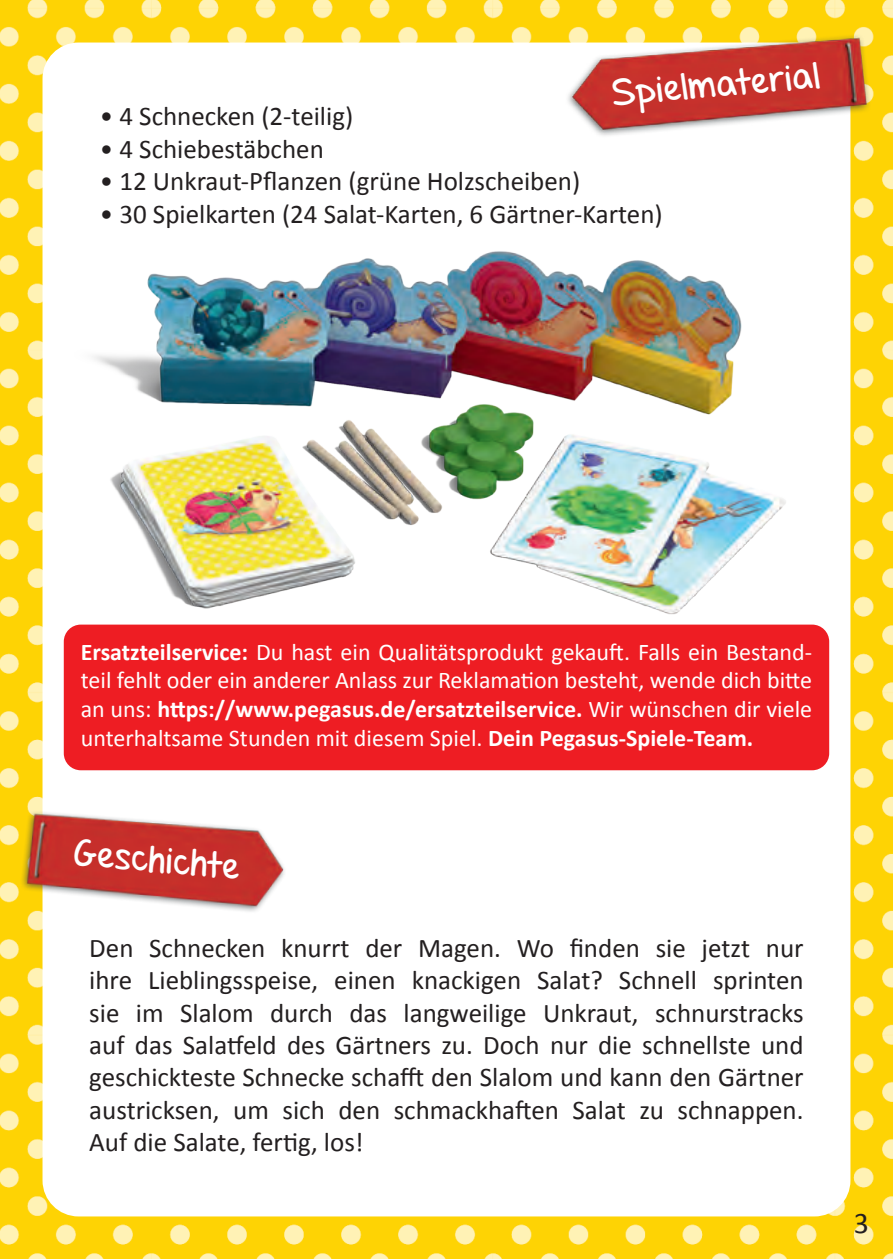
<style>
.page{position:relative;width:893px;height:1259px;background:#fff}
.page>*{position:absolute;margin:0;border:0;box-sizing:border-box;transform-origin:0 0}
.t1{font:36px "Set Firetothe Rain";color:#fff}
.t2{font:30px "Calibri";color:#231f20}
.t3{font:27px/32.4px "Calibri";color:#231f20;text-align:justify}
.t4{font:24px/28.8px "Calibri";color:#fff;text-align:justify}
.s1{font-weight:700}
</style>
<div class="page">
<img style="left:0;top:0;width:893px;height:1259px">
<div style="left:43px;top:43px;width:807px;height:1173px;background:#fff;border-radius:36px"></div>
<img style="left:94px;top:251px;width:692px;height:364px">
<img style="left:0;top:789px;width:285px;height:138px">
<img style="left:542px;top:0;width:351px;height:142px">
<div style="left:64px;top:624px;width:765px;height:146px;background:#ee1d23;border-radius:17px"></div>
<p class="t1" style="left:611px;top:72px;width:209px;rotate:-5deg">Spielmaterial</p>
<p class="t3" style="left:100px;top:100px;width:255px">• 4 Schnecken (2-teilig)</p>
<p class="t3" style="left:100px;top:133px;width:225px">• 4 Schiebestäbchen</p>
<p class="t3" style="left:100px;top:165px;width:482px">• 12 Unkraut-Pflanzen (grüne Holzscheiben)</p>
<p class="t3" style="left:100px;top:198px;width:564px">• 30 Spielkarten (24 Salat-Karten, 6 Gärtner-Karten)</p>
<p class="t4" style="left:81px;top:637px;width:733px"><span class="s1">Ersatzteilservice:</span> Du hast ein Qualitätsprodukt gekauft. Falls ein Bestand&shy;teil fehlt oder ein anderer Anlass zur Reklamation besteht, wende dich bitte an uns: <span class="s1">https://www.pegasus.de/ersatzteilservice.</span> Wir wünschen dir viele unterhaltsame Stunden mit diesem Spiel. <span class="s1">Dein Pegasus-Spiele-Team.</span></p>
<p class="t1" style="left:75px;top:831px;width:168px;rotate:5deg">Geschichte</p>
<p class="t3" style="left:89px;top:931px;width:716px">Den Schnecken knurrt der Magen. Wo finden sie jetzt nur ihre Lieblingsspeise, einen knackigen Salat? Schnell sprinten sie im Slalom durch das langweilige Unkraut, schnurstracks auf das Salatfeld des Gärtners zu. Doch nur die schnellste und geschickteste Schnecke schafft den Slalom und kann den Gärtner austricksen, um sich den schmackhaften Salat zu schnappen.<br>Auf die Salate, fertig, los!</p>
<p class="t2" style="left:854px;top:1204px;width:17px">3</p>
</div>
